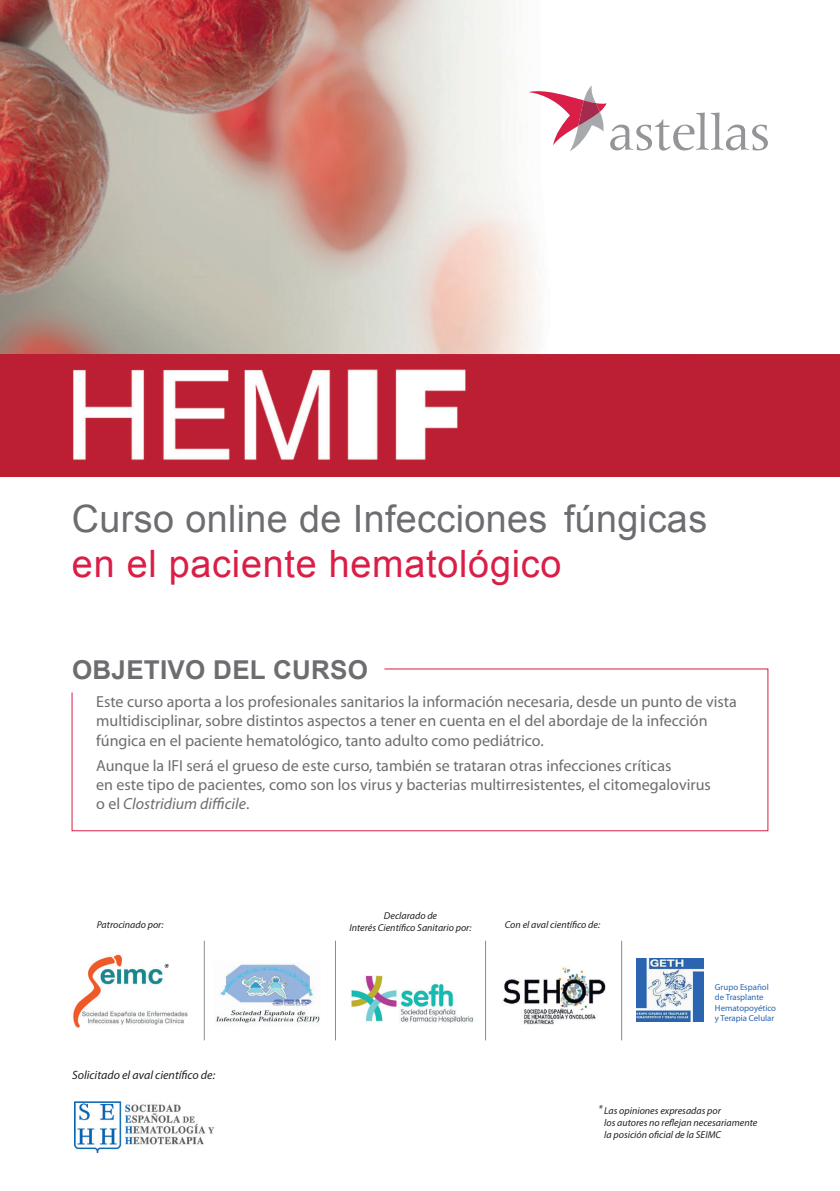
<style>
.page{position:relative;width:840px;height:1191px;background:#fff}
.page>*{position:absolute;margin:0;border:0;box-sizing:border-box;transform-origin:0 0}
.t1{font:37.8px "Arial";letter-spacing:.01em;color:#6c6d70}
.t2{font:37.8px "Arial";letter-spacing:.02em;color:#d91e47}
.t3{font:700 26px "Arial";letter-spacing:.01em;color:#6c6d70}
.t4{font:16px/19.2px "Myriad Pro";color:#6c6d70}
.t5{font:italic 12px "Myriad Pro";color:#231f20}
.t6{font:italic 10px/12px "Myriad Pro";color:#231f20}
.t7{font:8.8px/10.6px "Myriad Pro";color:#2b64b0}
.s1{font-style:italic}
</style>
<div class="page">
<svg style="left:71px;top:668px;width:697px;height:163px"></svg>
<img style="left:0;top:0;width:839px;height:476px">
<svg style="left:528px;top:85px;width:239px;height:66px"></svg>
<img style="left:74px;top:1101px;width:140px;height:51px">
<img style="left:73px;top:954px;width:115px;height:74px">
<img style="left:503px;top:967px;width:103px;height:58px">
<img style="left:351px;top:975px;width:123px;height:48px">
<img style="left:215px;top:964px;width:105px;height:59px">
<hr style="left:204px;top:940px;width:1px;height:100px;background:#8a8c8f">
<hr style="left:335px;top:940px;width:1px;height:100px;background:#8a8c8f">
<hr style="left:485px;top:940px;width:1px;height:100px;background:#8a8c8f">
<hr style="left:620px;top:940px;width:1px;height:100px;background:#8a8c8f">
<img style="left:636px;top:958px;width:67px;height:63px">
<h1 class="t1" style="left:72px;top:494px;width:636px">Curso online de Infecciones fúngicas</h1>
<h1 class="t2" style="left:72px;top:539px;width:491px">en el paciente hematológico</h1>
<h2 class="t3" style="left:72px;top:653px;width:297px">OBJETIVO DEL CURSO</h2>
<p class="t4" style="left:96px;top:692px;width:641px">Este curso aporta a los profesionales sanitarios la información necesaria, desde un punto de vista multidisciplinar, sobre distintos aspectos a tener en cuenta en el del abordaje de la infección fúngica en el paciente hematológico, tanto adulto como pediátrico.</p>
<p class="t4" style="left:96px;top:755px;width:615px">Aunque la IFI será el grueso de este curso, también se trataran otras infecciones críticas<br>en este tipo de pacientes, como son los virus y bacterias multirresistentes, el citomegalovirus o el <span class="s1">Clostridium difficile</span>.</p>
<p class="t6" style="left:349px;top:909px;width:124px;text-align:center">Declarado de<br>Interés Científico Sanitario por:</p>
<p class="t6" style="left:97px;top:918px;width:68px">Patrocinado por:</p>
<p class="t6" style="left:504px;top:918px;width:97px">Con el aval científico de:</p>
<p class="t5" style="left:164px;top:960px;width:6px">*</p>
<p class="t5" style="left:72px;top:1067px;width:144px">Solicitado el aval científico de:</p>
<p class="t7" style="left:714px;top:981px;width:63px">Grupo Español de Trasplante<br>Hematopoyético y Terapia Celular</p>
<p class="t6" style="left:603px;top:1104px;width:154px;text-indent:-6px">* Las opiniones expresadas por<br>los autores no reflejan necesariamente la posición oficial de la SEIMC</p>
</div>
